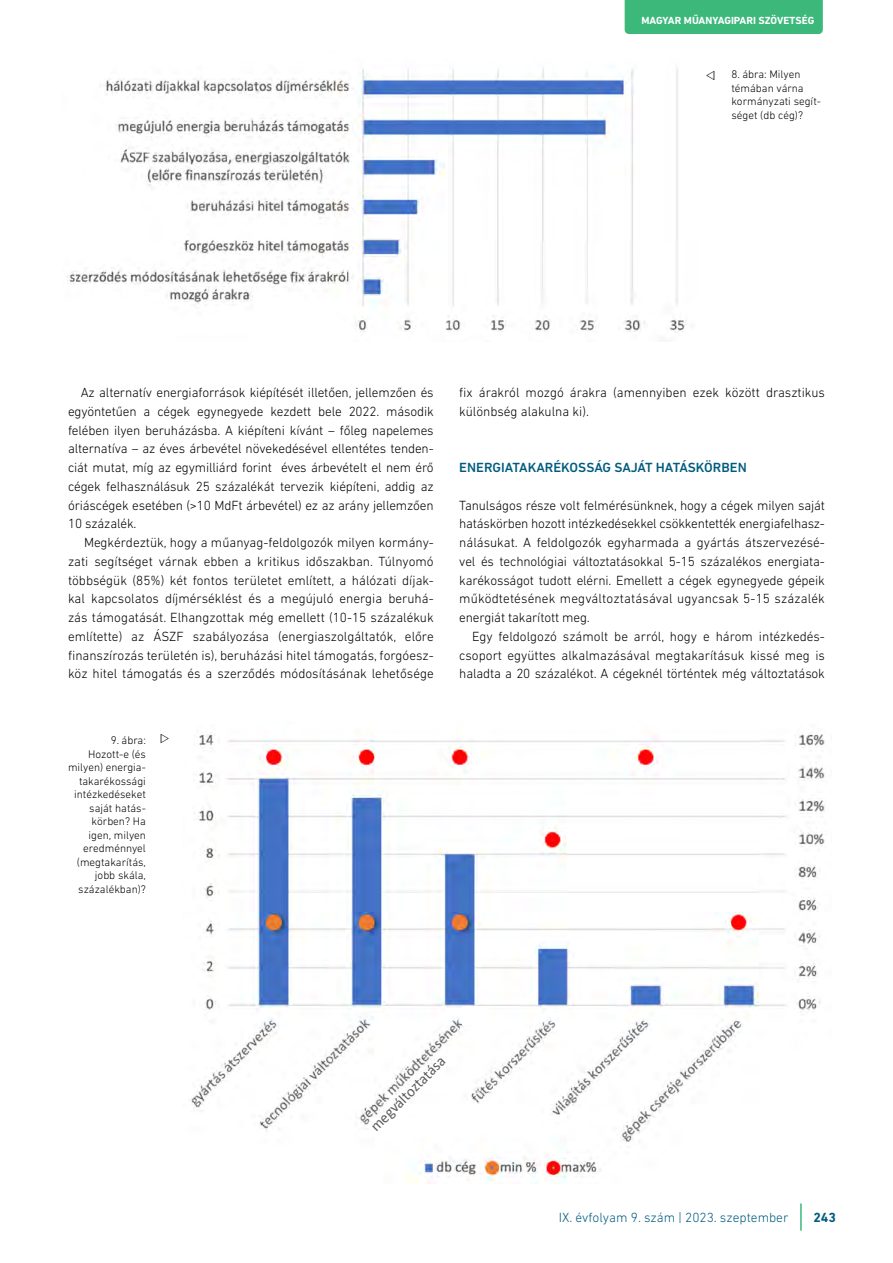
<style>
.page{position:relative;width:893px;height:1263px;background:#fff}
.page>*{position:absolute;margin:0;border:0;box-sizing:border-box;transform-origin:0 0}
.t1{font:15px "Calibri";color:#595959}
.t2{font:300 13.5px/18.8px "DIN Next LT Pro";color:#000;text-align:justify}
.t3{font:500 13.5px "DIN Next LT Pro";color:#005c7e}
.t4{font:300 13.5px "DIN Next LT Pro";color:#005c7e}
.t5{font:700 13.5px "DIN Next LT Pro";color:#005c7e}
.t6{font:300 11.25px/13.5px "DIN Next LT Pro";color:#000;text-align:right}
.t7{font:700 10.5px "DIN Next LT Pro";color:#fff}
</style>
<div class="page">
<hr style="left:800px;top:1203px;width:2px;height:28px;background:#3bb87a">
<div style="left:625px;top:0;width:198px;height:34px;background:#3bb87a"></div>
<img style="left:67px;top:67px;width:620px;height:266px">
<img style="left:189px;top:732px;width:637px;height:452px">
<div style="left:462px;top:1006px;width:27px;height:19px;background:#fff"></div>
<p class="t7" style="left:641px;top:14px;width:174px">MAGYAR MŰANYAGIPARI SZÖVETSÉG</p>
<p class="t6" style="left:731px;top:68px;width:91px;text-align:left">8. ábra: Milyen témában várna kormányzati segít&shy;séget (db cég)?</p>
<p class="t2" style="left:68px;top:383px;width:367px;text-indent:13px">Az alternatív energiaforrások kiépítését illetően, jellemzően és egyöntetűen a cégek egynegyede kezdett bele 2022. második felében ilyen beruházásba. A kiépíteni kívánt – főleg napelemes alternatíva – az éves árbevétel növekedésével ellentétes tenden&shy;ciát mutat, míg az egymilliárd forint éves árbevételt el nem érő cégek felhasználásuk 25 százalékát tervezik kiépíteni, addig az óriáscégek esetében (&gt;10 MdFt árbevétel) ez az arány jellemzően 10 százalék.</p>
<p class="t2" style="left:68px;top:533px;width:367px;text-indent:16px">Megkérdeztük, hogy a műanyag-feldolgozók milyen kormány&shy;zati segítséget várnak ebben a kritikus időszakban. Túlnyomó többségük (85%) két fontos területet említett, a hálózati díjak&shy;kal kapcsolatos díjmérséklést és a megújuló energia beruhá&shy;zás támogatását. Elhangzottak még emellett (10-15 százalékuk említette) az ÁSZF szabályozása (energiaszolgáltatók, előre finanszírozás területén is), beruházási hitel támogatás, forgóesz&shy;köz hitel támogatás és a szerződés módosításának lehetősége</p>
<p class="t6" style="left:68px;top:733px;width:79px">9. ábra:<br>Hozott-e (és milyen) energia&shy;takarékossági intézkedéseket saját hatás&shy;körben? Ha igen, milyen eredménnyel (megtakarítás, jobb skála, százalékban)?</p>
<p class="t2" style="left:459px;top:383px;width:367px">fix árakról mozgó árakra (amennyiben ezek között drasztikus különbség alakulna ki).</p>
<p class="t3" style="left:459px;top:460px;width:289px">ENERGIATAKARÉKOSSÁG SAJÁT HATÁSKÖRBEN</p>
<p class="t2" style="left:459px;top:495px;width:367px">Tanulságos része volt felmérésünknek, hogy a cégek milyen saját hatáskörben hozott intézkedésekkel csökkentették energiafelhasz&shy;nálásukat. A feldolgozók egyharmada a gyártás átszervezésé&shy;vel és technológiai változtatásokkal 5-15 százalékos energiata&shy;karékosságot tudott elérni. Emellett a cégek egynegyede gépeik működtetésének megváltoztatásával ugyancsak 5-15 százalék energiát takarított meg.</p>
<p class="t2" style="left:459px;top:627px;width:367px;text-indent:13px">Egy feldolgozó számolt be arról, hogy e három intézkedés&shy;csoport együttes alkalmazásával megtakarításuk kissé meg is haladta a 20 százalékot. A cégeknél történtek még változtatások</p>
<p class="t1" style="left:366px;top:1122px;width:101px;rotate:-45deg">megváltoztatása</p>
<p class="t4" style="left:559px;top:1210px;width:231px">IX. évfolyam 9. szám | 2023. szeptember</p>
<p class="t5" style="left:813px;top:1210px;width:24px">243</p>
</div>
